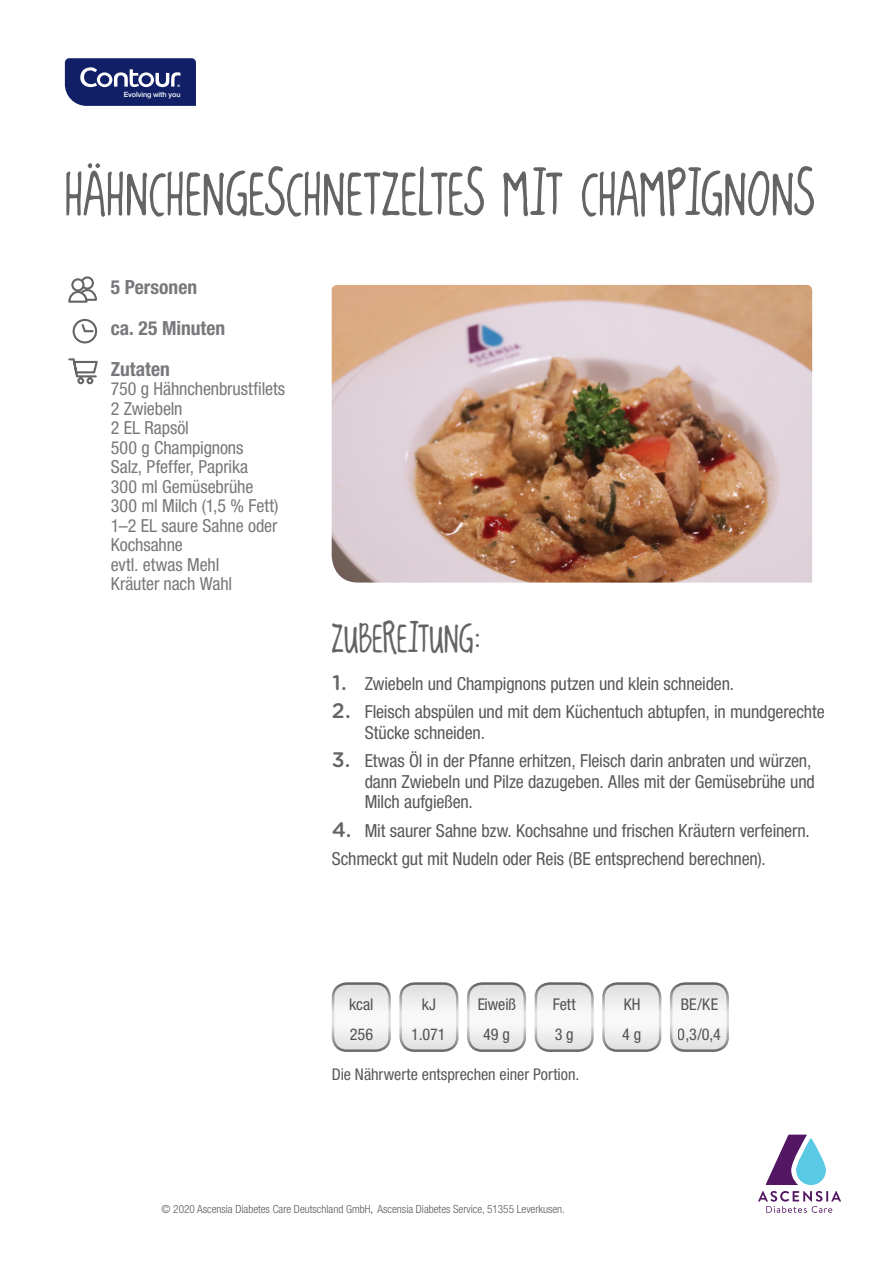
<style>
.page{position:relative;width:893px;height:1263px;background:#fff}
.page>*{position:absolute;margin:0;border:0;box-sizing:border-box;transform-origin:0 0}
.Titel{font:60px "kingcoo L Ascensia";letter-spacing:.005em;color:#636466}
.t1{font:39px "kingcoo L Ascensia";letter-spacing:-.005em;color:#636466}
.t2{font:700 condensed 19.5px/40.8px "Helvetica Neue LT Std";color:#77787b}
.t3{font:condensed 18px/20.2px "Helvetica Neue LT Std";letter-spacing:-.01em;color:#58595b}
.t4{font:condensed 18px/19.5px "Helvetica Neue LT Std";letter-spacing:-.005em;color:#77787b}
.Copy{font:condensed 16.2px "Helvetica Neue LT Std";color:#58595b}
.t5{font:300 condensed 11.25px "Helvetica Neue LT Std";color:#58595b}
.t6{font:500 7.2px "Helvetica Neue";letter-spacing:-.01em;color:#fff}
.s1{font-family:"Gotham Rounded";font-weight:500;font-stretch:normal;font-size:21px;color:#636466}
.s2{font-family:"Minion Pro";font-weight:400;font-stretch:normal}
</style>
<div class="page">
<svg style="left:758px;top:1191px;width:83px;height:22px"></svg>
<svg style="left:765px;top:1134px;width:61px;height:51px"></svg>
<svg style="left:65px;top:58px;width:131px;height:48px;background:#313e7b"></svg>
<div style="left:81px;top:276px;width:13px;height:14px;border:2px solid #636466;border-radius:50%"></div>
<svg style="left:68px;top:288px;width:29px;height:15px"></svg>
<div style="left:72px;top:279px;width:11px;height:11px;background:#fff;border-radius:50%"></div>
<div style="left:71px;top:278px;width:14px;height:13px;border:2px solid #636466;border-radius:50%"></div>
<div style="left:73px;top:319px;width:24px;height:24px;border:2px solid #636466;border-radius:50%"></div>
<svg style="left:80px;top:322px;width:15px;height:12px"></svg>
<svg style="left:68px;top:358px;width:30px;height:27px"></svg>
<div style="left:401px;top:983px;width:56px;height:68px;background:linear-gradient(to right,#edeeee,#edeeee);border-radius:14px"></div>
<div style="left:399px;top:982px;width:59px;height:70px;border:3px solid #636466;border-radius:14px"></div>
<div style="left:603px;top:983px;width:57px;height:68px;background:linear-gradient(to bottom,#eceded,#eeefef);border-radius:14px"></div>
<div style="left:602px;top:982px;width:59px;height:70px;border:3px solid #636466;border-radius:14px"></div>
<div style="left:536px;top:983px;width:56px;height:68px;background:linear-gradient(to bottom,#ededee,#eeefef);border-radius:14px"></div>
<div style="left:535px;top:982px;width:59px;height:70px;border:3px solid #636466;border-radius:14px"></div>
<div style="left:333px;top:983px;width:57px;height:68px;background:linear-gradient(to bottom,#eceded,#eeefef);border-radius:14px"></div>
<div style="left:332px;top:982px;width:59px;height:70px;border:3px solid #636466;border-radius:14px"></div>
<div style="left:468px;top:983px;width:57px;height:68px;background:linear-gradient(to bottom,#eceded,#eeefef);border-radius:14px"></div>
<div style="left:467px;top:982px;width:59px;height:70px;border:3px solid #636466;border-radius:14px"></div>
<div style="left:671px;top:983px;width:57px;height:68px;background:linear-gradient(to bottom,#eceded,#eeefef);border-radius:14px"></div>
<div style="left:670px;top:982px;width:59px;height:70px;border:3px solid #636466;border-radius:14px"></div>
<img style="left:332px;top:285px;width:480px;height:298px">
<p class="t6" style="left:124px;top:89px;width:58px">Evolving with you</p>
<p class="Titel" style="left:65px;top:158px;width:752px">HÄHNCHENGESCHNETZELTES MIT CHAMPIGNONS</p>
<p class="t2" style="left:111px;top:267px;width:116px">5 Personen<br>ca. 25 Minuten<br>Zutaten</p>
<p class="t4" style="left:111px;top:379px;width:176px">750 g Hähnchenbrustfilets<br>2 Zwiebeln<br>2 EL Rapsöl<br>500 g Champignons<br>Salz, Pfeffer, Paprika<br>300 ml Gemüsebrühe<br>300 ml Milch (1,5 % Fett)<br>1–2 EL saure Sahne oder<br>Kochsahne<br>evtl. etwas Mehl<br>Kräuter nach Wahl</p>
<h2 class="t1" style="left:332px;top:615px;width:153px">ZUBEREITUNG:</h2>
<p class="t3" style="left:332px;top:673px;width:403px"><span class="s1">1.</span> Zwiebeln und Champignons putzen und klein schneiden.</p>
<p class="t3" style="left:365px;top:702px;width:462px;text-indent:-33px"><span class="s1">2.</span> Fleisch abspülen und mit dem Küchentuch abtupfen, in mundgerechte<br>Stücke schneiden.</p>
<p class="t3" style="left:365px;top:751px;width:452px;text-indent:-33px"><span class="s1">3.</span> Etwas Öl in der Pfanne erhitzen, Fleisch darin anbraten und würzen, dann Zwiebeln und Pilze dazugeben. Alles mit der Gemüsebrühe und<br>Milch aufgießen.</p>
<p class="t3" style="left:332px;top:816px;width:480px;line-height:28.8px"><span class="s1">4.</span> Mit saurer Sahne bzw. Kochsahne und frischen Kräutern verfeinern.<br>Schmeckt gut mit Nudeln oder Reis (BE entsprechend berechnen).</p>
<p class="Copy" style="left:349px;top:995px;width:26px">kcal</p>
<p class="Copy" style="left:422px;top:995px;width:16px">kJ</p>
<p class="Copy" style="left:477px;top:995px;width:40px">Eiweiß</p>
<p class="Copy" style="left:552px;top:995px;width:25px">Fett</p>
<p class="Copy" style="left:623px;top:995px;width:19px">KH</p>
<p class="Copy" style="left:680px;top:995px;width:39px">BE/KE</p>
<p class="Copy" style="left:349px;top:1025px;width:25px">256</p>
<p class="Copy" style="left:412px;top:1025px;width:35px">1.071</p>
<p class="Copy" style="left:483px;top:1025px;width:29px">49 g</p>
<p class="Copy" style="left:554px;top:1025px;width:21px">3 g</p>
<p class="Copy" style="left:622px;top:1025px;width:21px">4 g</p>
<p class="Copy" style="left:678px;top:1025px;width:45px">0,3/0,4</p>
<p class="Copy" style="left:332px;top:1065px;width:249px">Die Nährwerte entsprechen einer Portion.</p>
<p class="t5" style="left:162px;top:1202px;width:405px">© 2020 Ascensia Diabetes Care Deutschland GmbH<span class="s2">,</span> Ascensia Diabetes Service, 51355 Leverkusen.</p>
</div>
